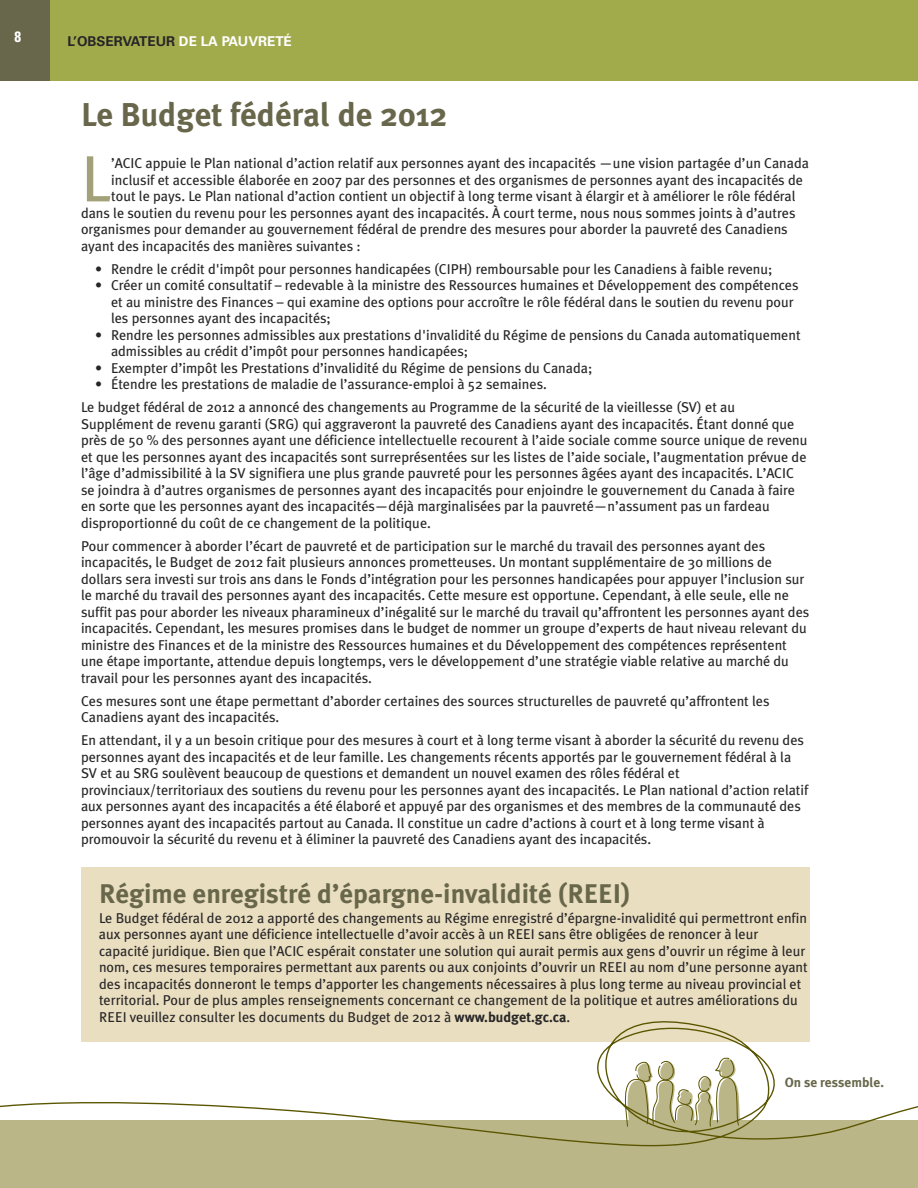
<style>
.page{position:relative;width:918px;height:1188px;background:#fff}
.page>*{position:absolute;margin:0;border:0;box-sizing:border-box;transform-origin:0 0}
.t1{font:65.4px "Meta Plus";color:#a3a179}
.t2{font:700 33px "Meta Plus";color:#68674b}
.t3{font:700 27px "Meta Plus";color:#68674b}
.t4{font:700 condensed 15px "Univers LT Std";color:#fff}
.t5{font:14.25px/16.5px "Meta Plus";color:#272627}
.t6{font:700 13.5px "Univers LT Std";color:#272627}
.t7{font:700 13.5px "Meta Plus";color:#68674b}
.s1{color:#fff}
.s2{font-weight:700}
</style>
<div class="page">
<div style="left:0;top:0;width:918px;height:81px;background:#a2ab4b"></div>
<div style="left:81px;top:867px;width:729px;height:175px;background:#eadec0"></div>
<div style="left:0;top:0;width:50px;height:81px;background:#68674b"></div>
<div style="left:0;top:1121px;width:918px;height:67px;background:#bbb687"></div>
<svg style="left:0;top:1021px;width:918px;height:126px"></svg>
<div style="left:782px;top:1058px;width:136px;height:39px;background:#fff"></div>
<p class="t4" style="left:15px;top:31px;width:8px">8</p>
<p class="t4" style="left:18px;top:31px;width:8px">8</p>
<p class="t6" style="left:68px;top:37px;width:226px">L’OBSERVATEUR <span class="s1">DE LA PAUVRETÉ</span></p>
<h2 class="t2" style="left:81px;top:96px;width:368px">Le Budget fédéral de 2012</h2>
<h1 class="t1" style="left:81px;top:141px;width:32px">L</h1>
<p class="t5" style="left:111px;top:155px;width:699px">’ACIC appuie le Plan national d’action relatif aux personnes ayant des incapacités —une vision partagée d’un Canada</p>
<p class="t5" style="left:111px;top:172px;width:693px">inclusif et accessible élaborée en 2007 par des personnes et des organismes de personnes ayant des incapacités de</p>
<p class="t5" style="left:111px;top:188px;width:686px">tout le pays. Le Plan national d’action contient un objectif à long terme visant à élargir et à améliorer le rôle fédéral</p>
<p class="t5" style="left:81px;top:205px;width:716px">dans le soutien du revenu pour les personnes ayant des incapacités. À court terme, nous nous sommes joints à d’autres</p>
<p class="t5" style="left:81px;top:221px;width:708px">organismes pour demander au gouvernement fédéral de prendre des mesures pour aborder la pauvreté des Canadiens</p>
<p class="t5" style="left:81px;top:238px;width:281px">ayant des incapacités des manières suivantes :</p>
<p class="t5" style="left:95px;top:261px;width:679px">• Rendre le crédit d'impôt pour personnes handicapées (CIPH) remboursable pour les Canadiens à faible revenu;</p>
<p class="t5" style="left:111px;top:277px;width:689px;text-indent:-16px">• Créer un comité consultatif – redevable à la ministre des Ressources humaines et Développement des compétences et au ministre des Finances – qui examine des options pour accroître le rôle fédéral dans le soutien du revenu pour les personnes ayant des incapacités;</p>
<p class="t5" style="left:111px;top:327px;width:691px;text-indent:-16px">• Rendre les personnes admissibles aux prestations d'invalidité du Régime de pensions du Canada automatiquement admissibles au crédit d’impôt pour personnes handicapées;</p>
<p class="t5" style="left:95px;top:360px;width:499px">• Exempter d’impôt les Prestations d’invalidité du Régime de pensions du Canada;</p>
<p class="t5" style="left:81px;top:373px;width:656px;line-height:23px;text-indent:14px">• Étendre les prestations de maladie de l’assurance-emploi à 52 semaines.<br>Le budget fédéral de 2012 a annoncé des changements au Programme de la sécurité de la vieillesse (SV) et au</p>
<p class="t5" style="left:81px;top:416px;width:728px">Supplément de revenu garanti (SRG) qui aggraveront la pauvreté des Canadiens ayant des incapacités. Étant donné que près de 50 % des personnes ayant une déficience intellectuelle recourent à l’aide sociale comme source unique de revenu et que les personnes ayant des incapacités sont surreprésentées sur les listes de l’aide sociale, l’augmentation prévue de l’âge d’admissibilité à la SV signifiera une plus grande pauvreté pour les personnes âgées ayant des incapacités. L’ACIC se joindra à d’autres organismes de personnes ayant des incapacités pour enjoindre le gouvernement du Canada à faire en sorte que les personnes ayant des incapacités—déjà marginalisées par la pauvreté—n’assument pas un fardeau disproportionné du coût de ce changement de la politique.</p>
<p class="t5" style="left:81px;top:538px;width:730px">Pour commencer à aborder l’écart de pauvreté et de participation sur le marché du travail des personnes ayant des incapacités, le Budget de 2012 fait plusieurs annonces prometteuses. Un montant supplémentaire de 30 millions de dollars sera investi sur trois ans dans le Fonds d’intégration pour les personnes handicapées pour appuyer l’inclusion sur le marché du travail des personnes ayant des incapacités. Cette mesure est opportune. Cependant, à elle seule, elle ne suffit pas pour aborder les niveaux pharamineux d’inégalité sur le marché du travail qu’affrontent les personnes ayant des incapacités. Cependant, les mesures promises dans le budget de nommer un groupe d’experts de haut niveau relevant du ministre des Finances et de la ministre des Ressources humaines et du Développement des compétences représentent une étape importante, attendue depuis longtemps, vers le développement d’une stratégie viable relative au marché du travail pour les personnes ayant des incapacités.</p>
<p class="t5" style="left:81px;top:693px;width:690px">Ces mesures sont une étape permettant d’aborder certaines des sources structurelles de pauvreté qu’affrontent les<br>Canadiens ayant des incapacités.</p>
<p class="t5" style="left:81px;top:732px;width:729px">En attendant, il y a un besoin critique pour des mesures à court et à long terme visant à aborder la sécurité du revenu des personnes ayant des incapacités et de leur famille. Les changements récents apportés par le gouvernement fédéral à la SV et au SRG soulèvent beaucoup de questions et demandent un nouvel examen des rôles fédéral et provinciaux/territoriaux des soutiens du revenu pour les personnes ayant des incapacités. Le Plan national d’action relatif aux personnes ayant des incapacités a été élaboré et appuyé par des organismes et des membres de la communauté des personnes ayant des incapacités partout au Canada. Il constitue un cadre d’actions à court et à long terme visant à promouvoir la sécurité du revenu et à éliminer la pauvreté des Canadiens ayant des incapacités.</p>
<h3 class="t3" style="left:99px;top:878px;width:533px">Régime enregistré d’épargne-invalidité (REEI)</h3>
<p class="t5" style="left:99px;top:910px;width:710px">Le Budget fédéral de 2012 a apporté des changements au Régime enregistré d’épargne-invalidité qui permettront enfin aux personnes ayant une déficience intellectuelle d’avoir accès à un REEI sans être obligées de renoncer à leur capacité juridique. Bien que l’ACIC espérait constater une solution qui aurait permis aux gens d’ouvrir un régime à leur nom, ces mesures temporaires permettant aux parents ou aux conjoints d’ouvrir un REEI au nom d’une personne ayant des incapacités donneront le temps d’apporter les changements nécessaires à plus long terme au niveau provincial et territorial. Pour de plus amples renseignements concernant ce changement de la politique et autres améliorations du REEI veuillez consulter les documents du Budget de 2012 à <span class="s2">www.budget.gc.ca</span>.</p>
<p class="t7" style="left:785px;top:1074px;width:101px">On se ressemble.</p>
</div>
